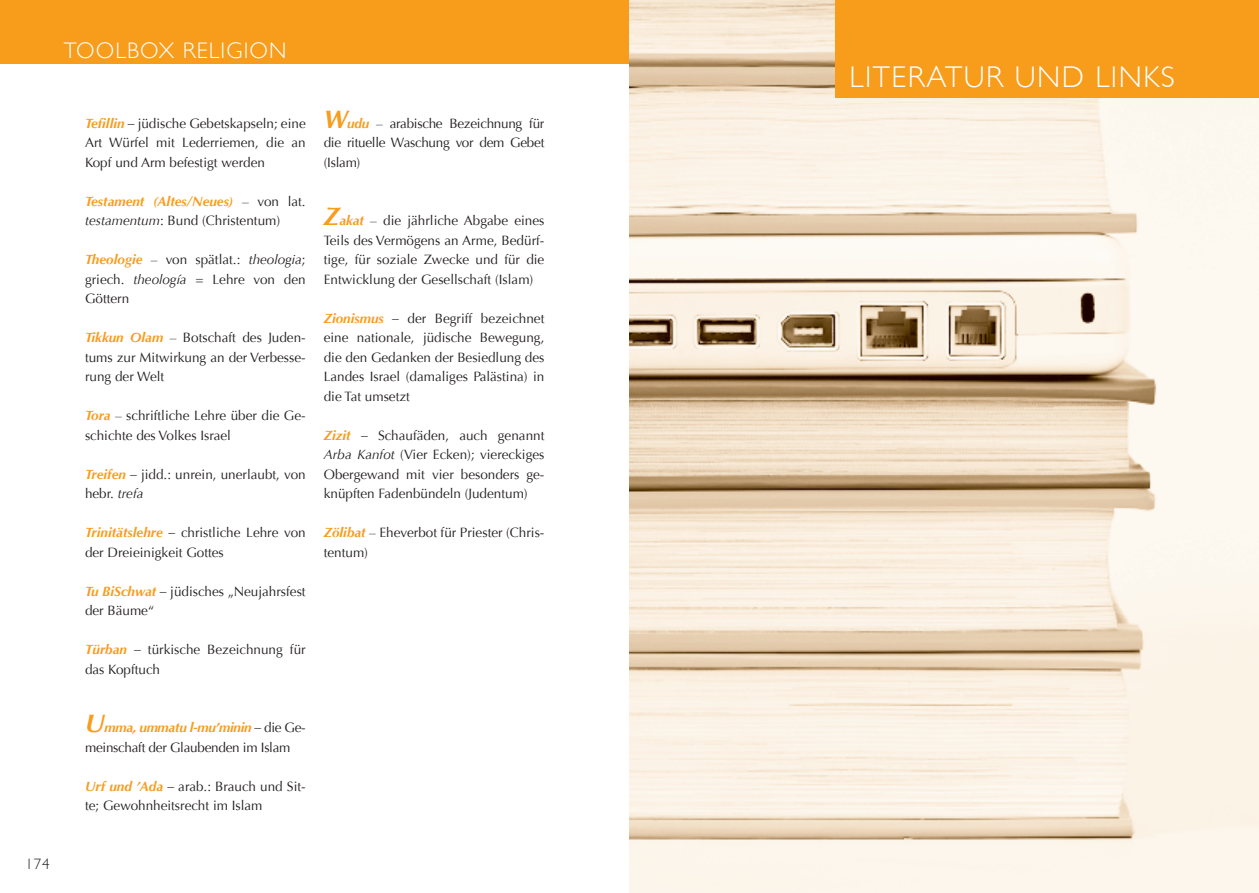
<style>
.page{position:relative;width:1259px;height:893px;background:#fff}
.page>*{position:absolute;margin:0;border:0;box-sizing:border-box;transform-origin:0 0}
.t1{font:300 30px "Gill Sans";letter-spacing:.05em;color:#fff}
.t2{font:300 22.5px "Gill Sans";color:#fff}
.t3{font:300 15px "Gill Sans";color:#231f20}
.t4{font:13.5px/19.5px "Optima";color:#231f20}
.t5{font:13.5px/19.5px "Optima";letter-spacing:-.02em;color:#231f20}
.s1{font-weight:700;font-style:italic;color:#f89c1c}
.s2{font-style:italic}
.s3{font-weight:700;font-style:italic;font-size:25.5px;color:#f89c1c}
</style>
<div class="page">
<div style="left:0;top:0;width:629px;height:64px;background:#f89c1c"></div>
<img style="left:629px;top:0;width:630px;height:893px">
<div style="left:835px;top:0;width:424px;height:98px;background:#f89c1c"></div>
<h2 class="t2" style="left:64px;top:38px;width:30px">TOOLBOX</h2>
<h2 class="t2" style="left:183px;top:38px;width:28px">RELIGION</h2>
<p class="t3" style="left:26px;top:856px;width:25px">174</p>
<p class="t4" style="left:85px;top:113px;width:222px;text-align:justify"><span class="s1">Tefillin</span> <span class="s2">–</span> jüdische Gebetskapseln; eine Art Würfel mit Lederriemen, die an Kopf und Arm befestigt werden</p>
<p class="t4" style="left:85px;top:191px;width:222px"><span class="s1">Testament (Altes/Neues)</span> – von lat. <span class="s2">testamentum</span>: Bund (Christentum)</p>
<p class="t4" style="left:85px;top:250px;width:222px;text-align:justify"><span class="s1">Theologie</span> – von spätlat.: <span class="s2">theologia</span>; griech. <span class="s2">theología</span> = Lehre von den Göttern</p>
<p class="t4" style="left:85px;top:328px;width:222px;text-align:justify"><span class="s1">Tikkun Olam</span> – Botschaft des Juden&shy;tums zur Mitwirkung an der Verbesse&shy;rung der Welt</p>
<p class="t4" style="left:85px;top:406px;width:222px"><span class="s1">Tora</span> – schriftliche Lehre über die Ge&shy;schichte des Volkes Israel</p>
<p class="t4" style="left:85px;top:464px;width:222px"><span class="s1">Treifen</span> <span class="s2">–</span> jidd.: unrein, unerlaubt, von hebr. <span class="s2">trefa</span></p>
<p class="t4" style="left:85px;top:523px;width:222px"><span class="s1">Trinitätslehre</span> <span class="s2">–</span> christliche Lehre von der Dreieinigkeit Gottes</p>
<p class="t4" style="left:85px;top:581px;width:222px"><span class="s1">Tu BiSchwat</span> <span class="s2">–</span> jüdisches „Neujahrsfest der Bäume“</p>
<p class="t4" style="left:85px;top:640px;width:222px"><span class="s1">Türban</span> <span class="s2">–</span> türkische Bezeichnung für das Kopftuch</p>
<p class="t5" style="left:85px;top:718px;width:222px"><span class="s3">U</span><span class="s1">mma, ummatu l-mu’minin</span> <span class="s2">–</span> die Ge&shy;meinschaft der Glaubenden im Islam</p>
<p class="t4" style="left:85px;top:776px;width:222px"><span class="s1">Urf und ’Ada</span> <span class="s2">–</span> arab.: Brauch und Sit&shy;te; Gewohnheitsrecht im Islam</p>
<p class="t4" style="left:324px;top:113px;width:222px;text-align:justify"><span class="s3">W</span><span class="s1">udu</span> – arabische Bezeichnung für die rituelle Waschung vor dem Gebet (Islam)</p>
<p class="t4" style="left:324px;top:211px;width:222px;text-align:justify"><span class="s3">Z</span><span class="s1">akat</span> – die jährliche Abgabe eines Teils des Vermögens an Arme, Bedürf&shy;tige, für soziale Zwecke und für die Entwicklung der Gesellschaft (Islam)</p>
<p class="t4" style="left:324px;top:308px;width:222px;text-align:justify"><span class="s1">Zionismus</span> <span class="s2">–</span> der Begriff bezeichnet eine nationale, jüdische Bewegung, die den Gedanken der Besiedlung des Landes Israel (damaliges Palästina) in die Tat umsetzt</p>
<p class="t4" style="left:324px;top:425px;width:222px;text-align:justify"><span class="s1">Zizit</span> <span class="s2">–</span> Schaufäden, auch genannt <span class="s2">Arba Kanfot</span> (Vier Ecken); viereckiges Obergewand mit vier besonders ge&shy;knüpften Fadenbündeln (Judentum)</p>
<p class="t4" style="left:324px;top:523px;width:222px"><span class="s1">Zölibat</span> – Eheverbot für Priester (Chris&shy;tentum)</p>
<h1 class="t1" style="left:849px;top:59px;width:32px">LITER</h1>
<h1 class="t1" style="left:926px;top:59px;width:250px">ATUR UND LINKS</h1>
</div>
